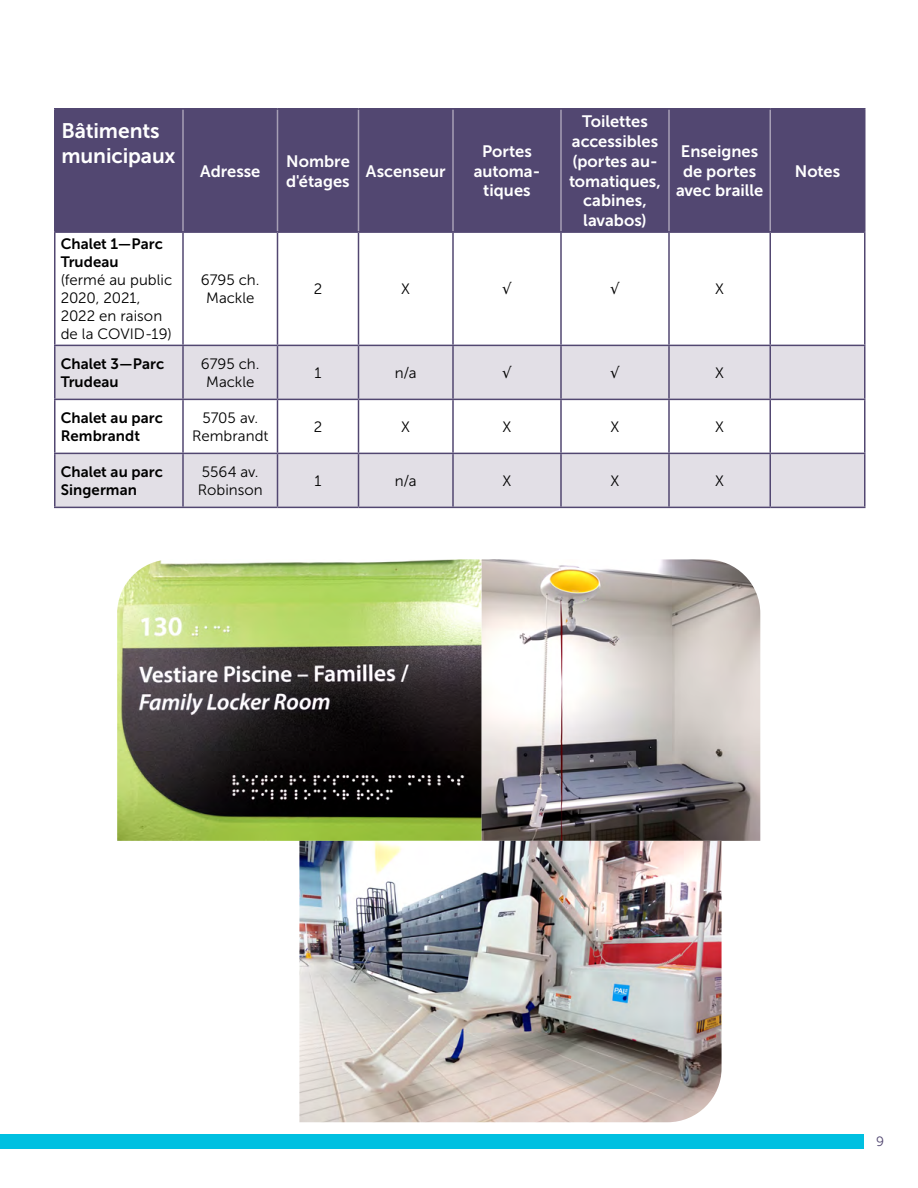
<style>
.page{position:relative;width:918px;height:1188px;background:#fff}
.page>*{position:absolute;margin:0;border:0;box-sizing:border-box;transform-origin:0 0}
.t1{font:21px/25.2px "Museo Sans 700";letter-spacing:-.005em;color:#fff}
.t2{font:16.5px/19.8px "Museo Sans 700";color:#fff;text-align:center}
.t3{font:15px/18px "Museo Sans 300";color:#000;text-align:center}
.t4{font:15px/18px "Museo Sans 700";letter-spacing:.005em;color:#000}
.t5{font:13.5px "Museo Sans 300";color:#524771}
.s1{font-family:"Museo Sans 700"}
</style>
<div class="page">
<div style="left:0;top:1134px;width:864px;height:15px;background:#00c0e1"></div>
<img style="left:117px;top:559px;width:643px;height:282px">
<img style="left:299px;top:841px;width:423px;height:281px">
<div style="left:56px;top:110px;width:808px;height:121px;background:#524771"></div>
<svg style="left:56px;top:346px;width:808px;height:161px;fill:#e2dfe6"></svg>
<hr style="left:182px;top:110px;width:2px;height:121px;background:#a79fb5">
<hr style="left:277px;top:110px;width:1px;height:121px;background:#a79fb5">
<hr style="left:358px;top:110px;width:1px;height:121px;background:#a79fb5">
<hr style="left:452px;top:110px;width:2px;height:121px;background:#a79fb5">
<hr style="left:560px;top:110px;width:2px;height:121px;background:#a79fb5">
<hr style="left:668px;top:110px;width:2px;height:121px;background:#a79fb5">
<hr style="left:770px;top:110px;width:1px;height:121px;background:#a79fb5">
<hr style="left:54px;top:233px;width:2px;height:112px;background:#524771">
<hr style="left:182px;top:233px;width:2px;height:112px;background:#524771">
<hr style="left:277px;top:233px;width:1px;height:112px;background:#524771">
<hr style="left:358px;top:233px;width:1px;height:112px;background:#524771">
<hr style="left:452px;top:233px;width:2px;height:112px;background:#524771">
<hr style="left:560px;top:233px;width:2px;height:112px;background:#524771">
<hr style="left:668px;top:233px;width:2px;height:112px;background:#524771">
<hr style="left:770px;top:233px;width:1px;height:112px;background:#524771">
<hr style="left:864px;top:233px;width:2px;height:112px;background:#524771">
<hr style="left:54px;top:345px;width:129px;height:1px;background:#524771">
<hr style="left:54px;top:346px;width:2px;height:53px;background:#524771">
<hr style="left:183px;top:345px;width:95px;height:1px;background:#524771">
<hr style="left:182px;top:346px;width:2px;height:53px;background:#524771">
<hr style="left:278px;top:345px;width:80px;height:1px;background:#524771">
<hr style="left:277px;top:346px;width:1px;height:53px;background:#524771">
<hr style="left:358px;top:345px;width:95px;height:1px;background:#524771">
<hr style="left:358px;top:346px;width:1px;height:53px;background:#524771">
<hr style="left:453px;top:345px;width:108px;height:1px;background:#524771">
<hr style="left:452px;top:346px;width:2px;height:53px;background:#524771">
<hr style="left:561px;top:345px;width:108px;height:1px;background:#524771">
<hr style="left:560px;top:346px;width:2px;height:53px;background:#524771">
<hr style="left:669px;top:345px;width:101px;height:1px;background:#524771">
<hr style="left:668px;top:346px;width:2px;height:53px;background:#524771">
<hr style="left:770px;top:345px;width:96px;height:1px;background:#524771">
<hr style="left:770px;top:346px;width:1px;height:53px;background:#524771">
<hr style="left:864px;top:346px;width:2px;height:53px;background:#524771">
<hr style="left:54px;top:399px;width:129px;height:1px;background:#524771">
<hr style="left:54px;top:400px;width:2px;height:53px;background:#524771">
<hr style="left:183px;top:399px;width:95px;height:1px;background:#524771">
<hr style="left:182px;top:400px;width:2px;height:53px;background:#524771">
<hr style="left:278px;top:399px;width:80px;height:1px;background:#524771">
<hr style="left:277px;top:400px;width:1px;height:53px;background:#524771">
<hr style="left:358px;top:399px;width:95px;height:1px;background:#524771">
<hr style="left:358px;top:400px;width:1px;height:53px;background:#524771">
<hr style="left:453px;top:399px;width:108px;height:1px;background:#524771">
<hr style="left:452px;top:400px;width:2px;height:53px;background:#524771">
<hr style="left:561px;top:399px;width:108px;height:1px;background:#524771">
<hr style="left:560px;top:400px;width:2px;height:53px;background:#524771">
<hr style="left:669px;top:399px;width:101px;height:1px;background:#524771">
<hr style="left:668px;top:400px;width:2px;height:53px;background:#524771">
<hr style="left:770px;top:399px;width:96px;height:1px;background:#524771">
<hr style="left:770px;top:400px;width:1px;height:53px;background:#524771">
<hr style="left:864px;top:400px;width:2px;height:53px;background:#524771">
<hr style="left:54px;top:453px;width:129px;height:1px;background:#524771">
<hr style="left:54px;top:454px;width:2px;height:53px;background:#524771">
<hr style="left:183px;top:453px;width:95px;height:1px;background:#524771">
<hr style="left:182px;top:454px;width:2px;height:53px;background:#524771">
<hr style="left:278px;top:453px;width:80px;height:1px;background:#524771">
<hr style="left:277px;top:454px;width:1px;height:53px;background:#524771">
<hr style="left:358px;top:453px;width:95px;height:1px;background:#524771">
<hr style="left:358px;top:454px;width:1px;height:53px;background:#524771">
<hr style="left:453px;top:453px;width:108px;height:1px;background:#524771">
<hr style="left:452px;top:454px;width:2px;height:53px;background:#524771">
<hr style="left:561px;top:453px;width:108px;height:1px;background:#524771">
<hr style="left:560px;top:454px;width:2px;height:53px;background:#524771">
<hr style="left:669px;top:453px;width:101px;height:1px;background:#524771">
<hr style="left:668px;top:454px;width:2px;height:53px;background:#524771">
<hr style="left:770px;top:453px;width:96px;height:1px;background:#524771">
<hr style="left:770px;top:454px;width:1px;height:53px;background:#524771">
<hr style="left:864px;top:454px;width:2px;height:53px;background:#524771">
<hr style="left:54px;top:507px;width:129px;height:1px;background:#524771">
<hr style="left:183px;top:507px;width:95px;height:1px;background:#524771">
<hr style="left:278px;top:507px;width:80px;height:1px;background:#524771">
<hr style="left:358px;top:507px;width:95px;height:1px;background:#524771">
<hr style="left:453px;top:507px;width:108px;height:1px;background:#524771">
<hr style="left:561px;top:507px;width:108px;height:1px;background:#524771">
<hr style="left:669px;top:507px;width:101px;height:1px;background:#524771">
<hr style="left:770px;top:507px;width:96px;height:1px;background:#524771">
<hr style="left:54px;top:108px;width:129px;height:2px;background:#524771">
<hr style="left:54px;top:110px;width:2px;height:121px;background:#524771">
<hr style="left:183px;top:108px;width:95px;height:2px;background:#524771">
<hr style="left:278px;top:108px;width:80px;height:2px;background:#524771">
<hr style="left:358px;top:108px;width:95px;height:2px;background:#524771">
<hr style="left:453px;top:108px;width:108px;height:2px;background:#524771">
<hr style="left:561px;top:108px;width:108px;height:2px;background:#524771">
<hr style="left:669px;top:108px;width:101px;height:2px;background:#524771">
<hr style="left:770px;top:108px;width:96px;height:2px;background:#524771">
<hr style="left:864px;top:110px;width:2px;height:121px;background:#524771">
<hr style="left:54px;top:231px;width:129px;height:2px;background:#524771">
<hr style="left:183px;top:231px;width:95px;height:2px;background:#524771">
<hr style="left:278px;top:231px;width:80px;height:2px;background:#524771">
<hr style="left:358px;top:231px;width:95px;height:2px;background:#524771">
<hr style="left:453px;top:231px;width:108px;height:2px;background:#524771">
<hr style="left:561px;top:231px;width:108px;height:2px;background:#524771">
<hr style="left:669px;top:231px;width:101px;height:2px;background:#524771">
<hr style="left:770px;top:231px;width:96px;height:2px;background:#524771">
<svg style="left:503px;top:366px;width:9px;height:12px"></svg>
<svg style="left:611px;top:366px;width:9px;height:12px"></svg>
<p class="t1" style="left:62px;top:118px;width:116px">Bâtiments municipaux</p>
<p class="t3" style="left:61px;top:235px;width:113px;text-align:left"><span class="s1">Chalet 1—Parc<br>Trudeau<br></span>(fermé au public<br>2020, 2021,<br>2022 en raison de la COVID-19)</p>
<p class="t2" style="left:200px;top:161px;width:62px">Adresse</p>
<p class="t2" style="left:286px;top:151px;width:65px;text-align:left">Nombre d'étages</p>
<p class="t2" style="left:366px;top:161px;width:81px">Ascenseur</p>
<p class="t2" style="left:474px;top:141px;width:68px">Portes automa&shy;tiques</p>
<p class="t2" style="left:569px;top:112px;width:93px">Toilettes accessibles (portes au&shy;tomatiques, cabines, lavabos)</p>
<p class="t2" style="left:676px;top:141px;width:89px">Enseignes de portes avec braille</p>
<p class="t3" style="left:201px;top:271px;width:60px">6795 ch.<br>Mackle</p>
<p class="t3" style="left:314px;top:280px;width:10px">2</p>
<p class="t3" style="left:401px;top:280px;width:10px">X</p>
<p class="t3" style="left:715px;top:280px;width:10px">X</p>
<p class="t4" style="left:61px;top:355px;width:105px">Chalet 3—Parc<br>Trudeau</p>
<p class="t3" style="left:201px;top:355px;width:60px">6795 ch.<br>Mackle</p>
<p class="t3" style="left:315px;top:364px;width:8px">1</p>
<p class="t3" style="left:395px;top:364px;width:23px">n/a</p>
<p class="t3" style="left:715px;top:364px;width:10px">X</p>
<p class="t4" style="left:61px;top:409px;width:104px">Chalet au parc<br>Rembrandt</p>
<p class="t3" style="left:192px;top:409px;width:78px">5705 av.<br>Rembrandt</p>
<p class="t3" style="left:314px;top:418px;width:10px">2</p>
<p class="t3" style="left:401px;top:418px;width:10px">X</p>
<p class="t3" style="left:503px;top:418px;width:10px">X</p>
<p class="t3" style="left:611px;top:418px;width:10px">X</p>
<p class="t3" style="left:715px;top:418px;width:10px">X</p>
<p class="t4" style="left:61px;top:463px;width:104px">Chalet au parc<br>Singerman</p>
<p class="t3" style="left:198px;top:463px;width:66px;text-align:left">5564 av.<br>Robinson</p>
<p class="t3" style="left:315px;top:472px;width:8px">1</p>
<p class="t3" style="left:395px;top:472px;width:23px">n/a</p>
<p class="t3" style="left:503px;top:472px;width:10px">X</p>
<p class="t3" style="left:611px;top:472px;width:10px">X</p>
<p class="t3" style="left:715px;top:472px;width:10px">X</p>
<p class="t2" style="left:795px;top:161px;width:47px">Notes</p>
<p class="t5" style="left:876px;top:1134px;width:10px">9</p>
</div>
